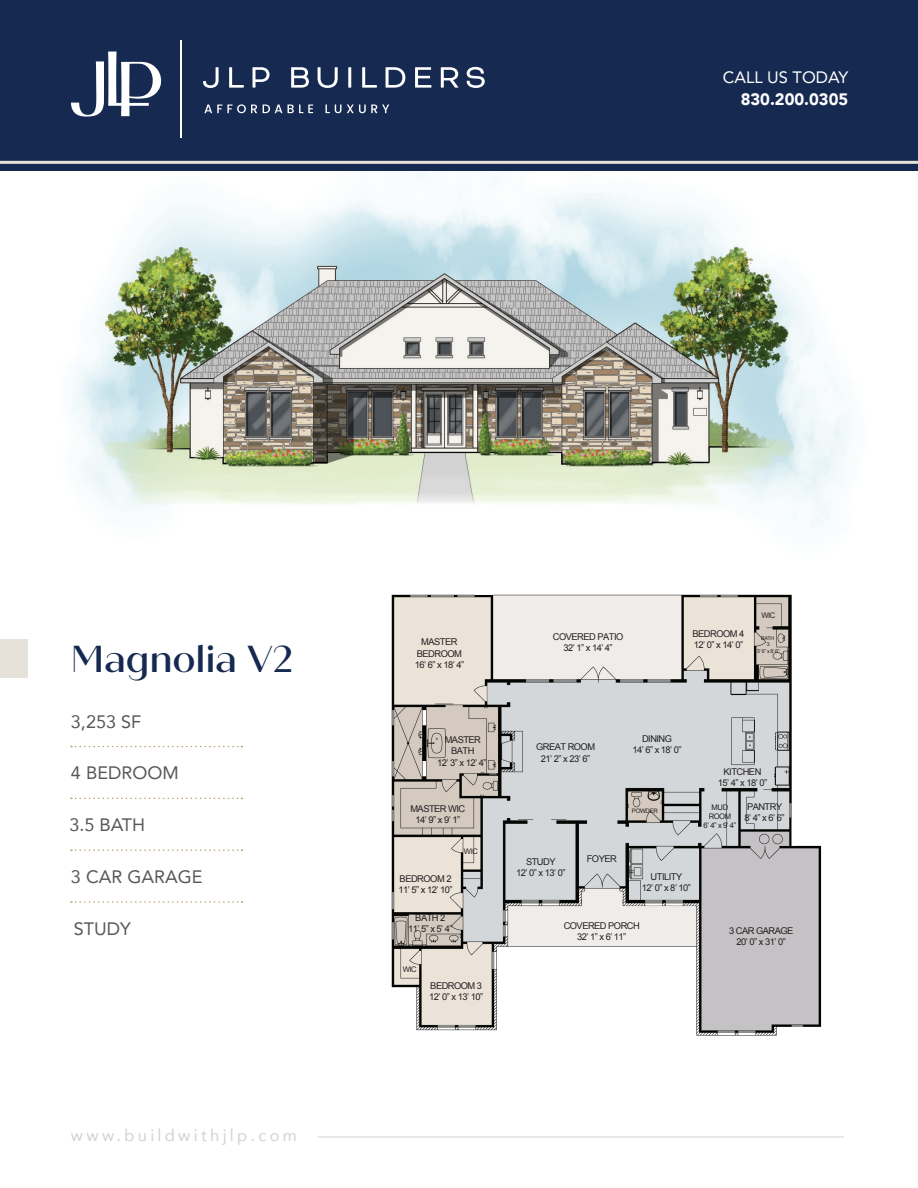
<style>
.page{position:relative;width:918px;height:1188px;background:#fff}
.page>*{position:absolute;margin:0;border:0;box-sizing:border-box;transform-origin:0 0}
.t1{font:500 37.5px "Quiche Sans";letter-spacing:-.005em;color:#162a51}
.t2{font:18px "Avenir";color:#57585a}
.t3{font:16.5px "Avenir";letter-spacing:.2em;color:#d1d2d4}
.t4{font:900 16.5px "Avenir";color:#fff}
.t5{font:16.5px "Avenir";color:#fff}
.t6{font:9.3px/11.2px "Arial";letter-spacing:-.055em;color:#231f20;text-align:center}
.t7{font:7.65px/9.1px "Arial";letter-spacing:-.055em;color:#231f20;text-align:center}
.t8{font:6.15px "Arial";letter-spacing:-.055em;color:#231f20}
.t9{font:5.25px/6.3px "Arial";color:#231f20;text-align:center}
</style>
<div class="page">
<img style="left:72px;top:171px;width:779px;height:359px">
<svg style="left:71px;top:746px;width:171px;height:1px"></svg>
<svg style="left:71px;top:798px;width:171px;height:1px"></svg>
<svg style="left:71px;top:849px;width:171px;height:2px"></svg>
<svg style="left:71px;top:901px;width:171px;height:2px"></svg>
<div style="left:0;top:0;width:918px;height:171px;background:#162a51"></div>
<hr style="left:0;top:161px;width:918px;height:3px;background:#e6e2da">
<hr style="left:318px;top:1137px;width:526px;height:1px;background:#d1d2d4">
<img style="left:391px;top:594px;width:431px;height:442px">
<div style="left:0;top:640px;width:28px;height:38px;background:#e6e2da"></div>
<svg style="left:71px;top:51px;width:91px;height:66px"></svg>
<svg style="left:203px;top:67px;width:16px;height:21px"></svg>
<svg style="left:229px;top:67px;width:15px;height:21px"></svg>
<svg style="left:253px;top:67px;width:17px;height:21px"></svg>
<svg style="left:291px;top:67px;width:18px;height:21px"></svg>
<svg style="left:318px;top:67px;width:20px;height:21px"></svg>
<hr style="left:348px;top:67px;width:3px;height:21px;background:#fff">
<svg style="left:362px;top:67px;width:15px;height:21px"></svg>
<svg style="left:386px;top:67px;width:19px;height:21px"></svg>
<svg style="left:415px;top:67px;width:16px;height:21px"></svg>
<svg style="left:441px;top:67px;width:17px;height:21px"></svg>
<svg style="left:467px;top:67px;width:18px;height:21px"></svg>
<svg style="left:204px;top:104px;width:53px;height:9px"></svg>
<svg style="left:263px;top:105px;width:19px;height:8px"></svg>
<svg style="left:288px;top:105px;width:25px;height:8px"></svg>
<svg style="left:326px;top:105px;width:15px;height:8px"></svg>
<svg style="left:347px;top:105px;width:42px;height:8px"></svg>
<hr style="left:180px;top:40px;width:1px;height:97px;background:#fff">
<h3 class="t5" style="left:723px;top:64px;width:127px">CALL US TODAY</h3>
<h3 class="t4" style="left:741px;top:86px;width:109px">830.200.0305</h3>
<h1 class="t1" style="left:71px;top:636px;width:224px">Magnolia V2</h1>
<h2 class="t2" style="left:71px;top:707px;width:72px">3,253 SF</h2>
<h2 class="t2" style="left:71px;top:759px;width:109px">4 BEDROOM</h2>
<h2 class="t2" style="left:70px;top:810px;width:77px">3.5 BATH</h2>
<h2 class="t2" style="left:71px;top:862px;width:133px">3 CAR GARAGE</h2>
<h2 class="t2" style="left:74px;top:914px;width:59px">STUDY</h2>
<h3 class="t3" style="left:71px;top:1122px;width:227px">www.buildwithjlp.com</h3>
<p class="t6" style="left:415px;top:637px;width:51px">MASTER<br>BEDROOM<br>16’ 6” x 18’ 4”</p>
<p class="t6" style="left:437px;top:734px;width:51px">MASTER<br>BATH<br>12’ 3” x 12’ 4”</p>
<p class="t6" style="left:410px;top:803px;width:56px">MASTER WIC<br>14’ 9” x 9’ 1”</p>
<p class="t6" style="left:399px;top:873px;width:55px;text-align:left">BEDROOM 2<br>11’ 5” x 12’ 10”</p>
<p class="t6" style="left:408px;top:913px;width:46px">BATH 2<br>11’ 5” x 5’ 4”</p>
<p class="t7" style="left:464px;top:847px;width:16px">WIC</p>
<p class="t7" style="left:403px;top:964px;width:16px">WIC</p>
<p class="t6" style="left:429px;top:980px;width:55px;text-align:left">BEDROOM 3<br>12’ 0” x 13’ 10”</p>
<p class="t6" style="left:553px;top:631px;width:72px">COVERED PATIO<br>32’ 1” x 14’ 4”</p>
<p class="t6" style="left:693px;top:628px;width:53px;text-align:left">BEDROOM 4<br>12’ 0” x 14’ 0”</p>
<p class="t7" style="left:761px;top:611px;width:16px">WIC</p>
<p class="t9" style="left:757px;top:635px;width:24px">BATH<br>3<br>5’ 6” x 8’ 6”</p>
<p class="t6" style="left:536px;top:742px;width:61px">GREAT ROOM<br>21’ 2” x 23’ 6”</p>
<p class="t6" style="left:632px;top:733px;width:51px">DINING<br>14’ 6” x 18’ 0”</p>
<p class="t8" style="left:632px;top:807px;width:27px">POWDER</p>
<p class="t6" style="left:718px;top:766px;width:51px">KITCHEN<br>15’ 4” x 18’ 0”</p>
<p class="t6" style="left:745px;top:801px;width:41px;text-align:left">PANTRY<br>8’ 4” x 6’ 6”</p>
<p class="t7" style="left:704px;top:802px;width:34px">MUD<br>ROOM<br>6’ 4” x 9’ 4”</p>
<p class="t6" style="left:516px;top:856px;width:51px">STUDY<br>12’ 0” x 13’ 0”</p>
<p class="t6" style="left:587px;top:854px;width:32px">FOYER</p>
<p class="t6" style="left:642px;top:871px;width:51px">UTILITY<br>12’ 0” x 8’ 10”</p>
<p class="t6" style="left:564px;top:921px;width:78px">COVERED PORCH<br>32’ 1” x 6’ 11”</p>
<p class="t6" style="left:729px;top:925px;width:66px">3 CAR GARAGE<br>20’ 0” x 31’ 0”</p>
</div>
